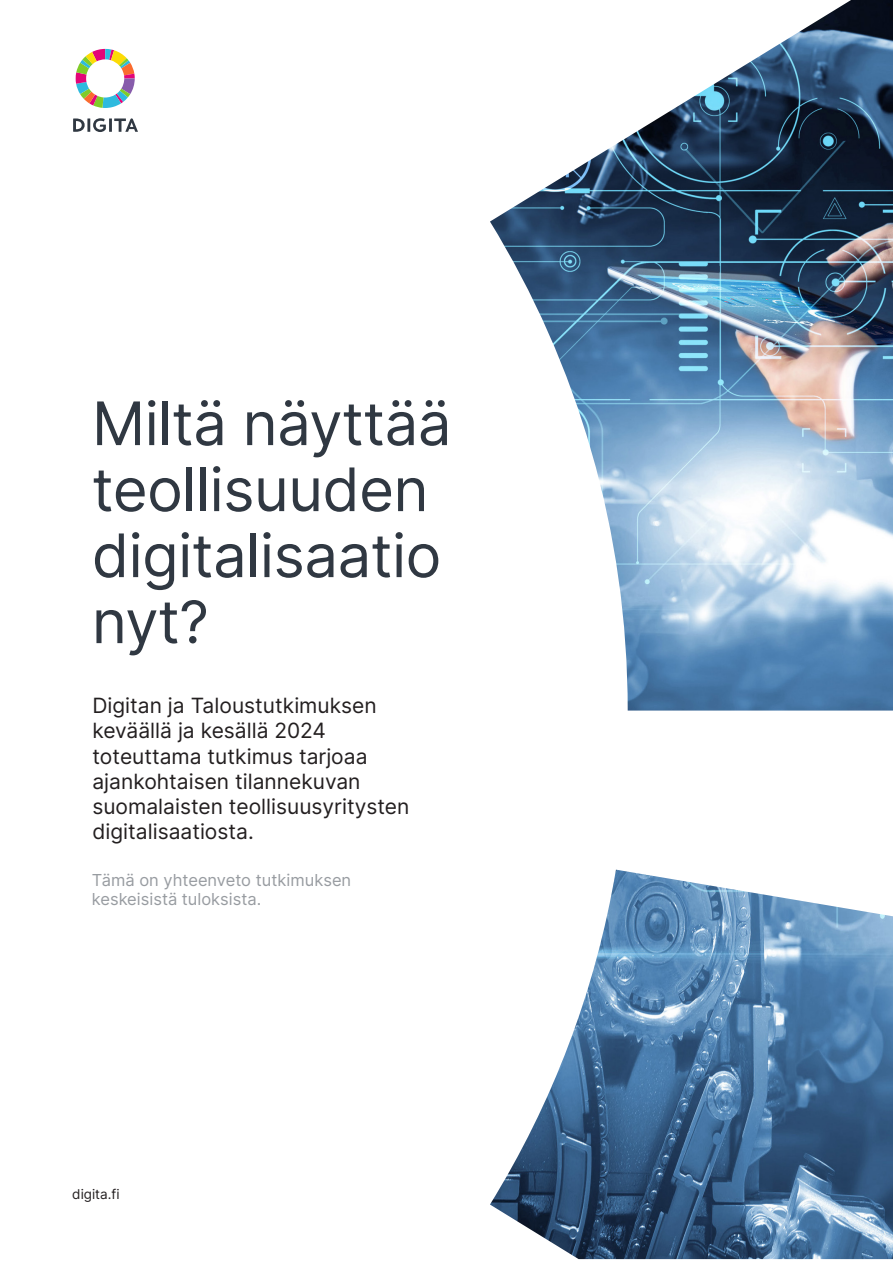
<style>
.page{position:relative;width:893px;height:1263px;background:#fff}
.page>*{position:absolute;margin:0;border:0;box-sizing:border-box;transform-origin:0 0}
.Otsikko{font:60px/66px "Inter";letter-spacing:-.01em;color:#303842}
.Leipis{font:21px/25.2px "Inter";color:#231f20}
.Leipis-2{font:16.5px "Inter";color:#989ca1}
.t1{font:13.5px "Inter";color:#231f20}
.s1{font-size:58.5px}
</style>
<div class="page">
<img style="left:490px;top:0;width:403px;height:710px">
<img style="left:490px;top:870px;width:403px;height:389px">
<svg style="left:76px;top:49px;width:59px;height:59px"></svg>
<svg style="left:73px;top:118px;width:65px;height:14px"></svg>
<p class="Otsikko" style="left:92px;top:389px;width:361px">Miltä näyttää teollisuuden digitalisaatio nyt<span class="s1">?</span></p>
<p class="Leipis" style="left:92px;top:692px;width:286px">Digitan ja Taloustutkimuksen keväällä ja kesällä 2024</p>
<p class="Leipis" style="left:92px;top:743px;width:318px">toteuttama tutkimus tarjoaa ajankohtaisen tilannekuvan suomalaisten teollisuusyritysten digitalisaatiosta.</p>
<p class="Leipis-2" style="left:92px;top:868px;width:261px">Tämä on yhteenveto tutkimuksen</p>
<p class="Leipis-2" style="left:92px;top:887px;width:171px">keskeisistä tuloksista.</p>
<p class="t1" style="left:72px;top:1184px;width:49px">digita.fi</p>
</div>
